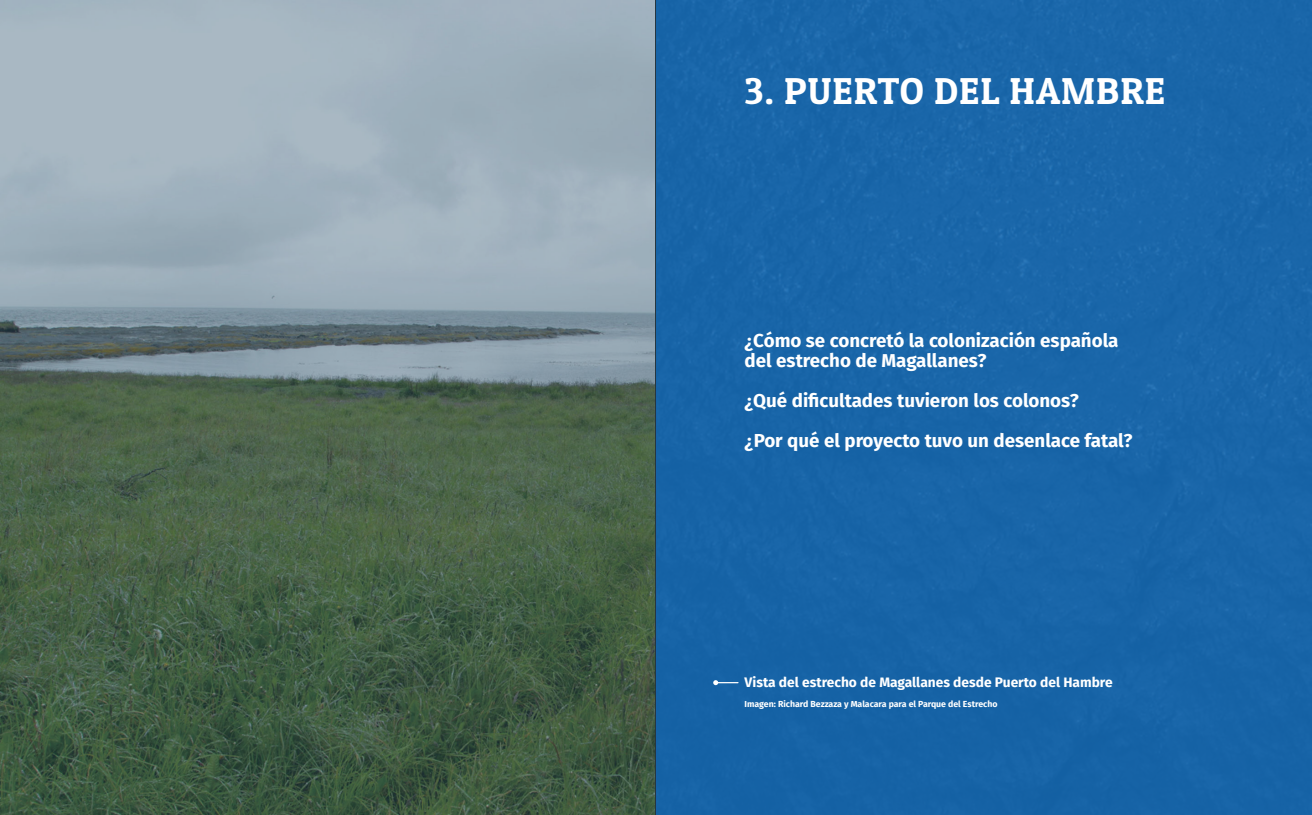
<style>
.page{position:relative;width:1312px;height:815px;background:#fff}
.page>*{position:absolute;margin:0;border:0;box-sizing:border-box;transform-origin:0 0}
.Título_Portadilla{font:37.5px "Patua One";letter-spacing:.025em;color:#fff}
.Preguntas{font:700 18.75px "Fira Sans";color:#fff}
.Abajo_pregunta{font:700 13.75px "Fira Sans";color:#fff}
.Nombre{font:700 8.75px "Fira Sans";color:#fff}
</style>
<div class="page">
<svg style="left:0;top:0;width:656px;height:815px"></svg>
<div style="left:656px;top:0;width:655px;height:815px;background:#1865a8"></div>
<svg style="left:713px;top:680px;width:24px;height:5px"></svg>
<p class="Título_Portadilla" style="left:744px;top:67px;width:422px">3. PUERTO DEL HAMBRE</p>
<p class="Preguntas" style="left:744px;top:325px;width:375px">¿Cómo se concretó la colonización española</p>
<p class="Preguntas" style="left:744px;top:345px;width:243px">del estrecho de Magallanes?</p>
<p class="Preguntas" style="left:744px;top:385px;width:335px">¿Qué dificultades tuvieron los colonos?</p>
<p class="Preguntas" style="left:744px;top:425px;width:389px">¿Por qué el proyecto tuvo un desenlace fatal?</p>
<p class="Abajo_pregunta" style="left:744px;top:671px;width:369px">Vista del estrecho de Magallanes desde Puerto del Hambre</p>
<p class="Nombre" style="left:744px;top:697px;width:254px">Imagen: Richard Bezzaza y Malacara para el Parque del Estrecho</p>
</div>
